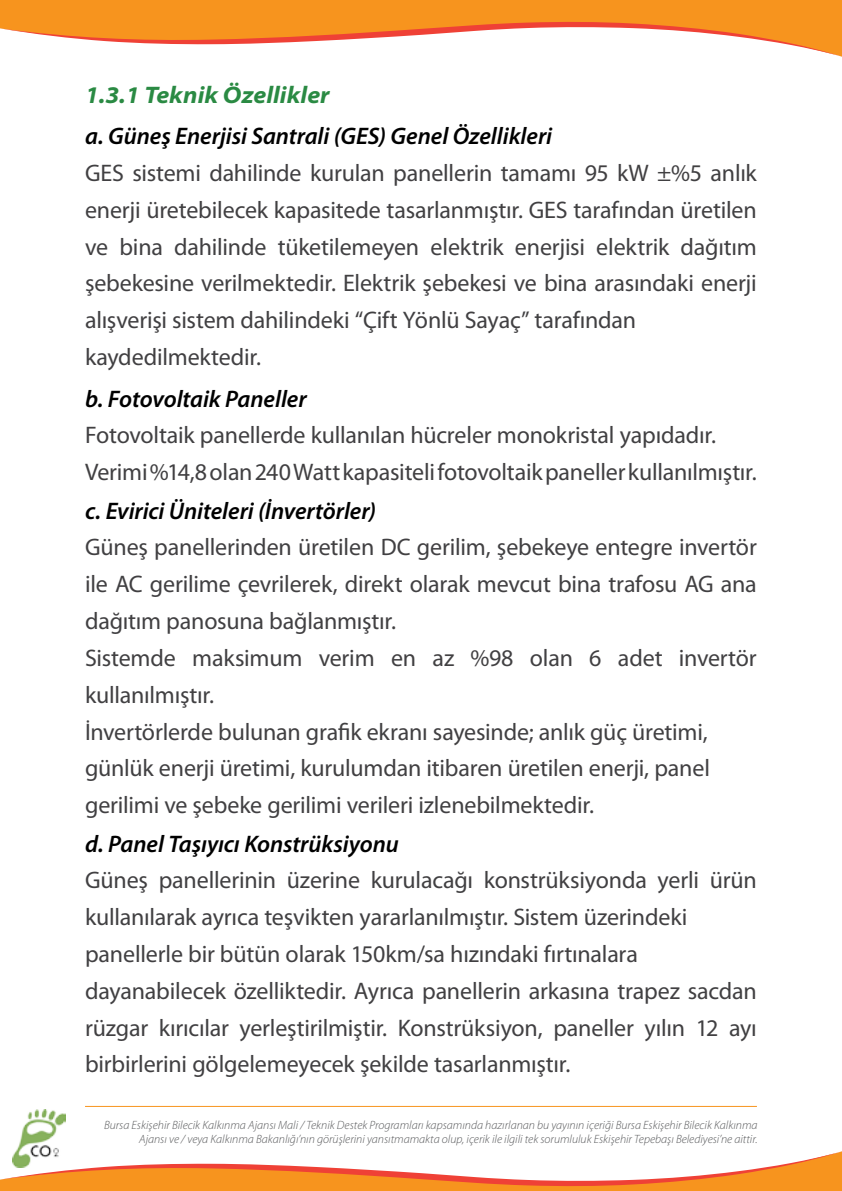
<style>
.page{position:relative;width:842px;height:1191px;background:#fff}
.page>*{position:absolute;margin:0;border:0;box-sizing:border-box;transform-origin:0 0}
.t1{font:24px/36.8px "Myriad Pro";letter-spacing:-.01em;color:#414042}
.t2{font:italic 600 24px "Myriad Pro";letter-spacing:-.005em;color:#000}
.t3{font:italic 700 semi-expanded 24px "Myriad Pro";color:#2a8a43}
.t4{font:italic 300 12px/14.4px "Myriad Pro";color:#58595b;text-align:right}
</style>
<div class="page">
<hr style="left:85px;top:1106px;width:672px;height:1px;background:#f7941e">
<div style="left:0;top:0;width:842px;height:22px;background:#f7941e"></div>
<svg style="left:0;top:22px;width:842px;height:35px"></svg>
<svg style="left:0;top:1151px;width:842px;height:40px"></svg>
<img style="left:12px;top:1109px;width:54px;height:58px">
<p class="t3" style="left:85px;top:79px;width:246px">1.3.1 Teknik Özellikler</p>
<p class="t2" style="left:85px;top:121px;width:468px">a. Güneş Enerjisi Santrali (GES) Genel Özellikleri</p>
<p class="t1" style="left:85px;top:154px;width:673px">GES sistemi dahilinde kurulan panellerin tamamı 95 kW ±%5 anlık enerji üretebilecek kapasitede tasarlanmıştır. GES tarafından üretilen ve bina dahilinde tüketilemeyen elektrik enerjisi elektrik dağıtım şebekesine verilmektedir. Elektrik şebekesi ve bina arasındaki enerji alışverişi sistem dahilindeki “Çift Yönlü Sayaç” tarafından kaydedilmektedir.</p>
<p class="t2" style="left:85px;top:383px;width:223px">b. Fotovoltaik Paneller</p>
<p class="t1" style="left:85px;top:416px;width:673px">Fotovoltaik panellerde kullanılan hücreler monokristal yapıdadır.<br>Verimi %14,8 olan 240 Watt kapasiteli fotovoltaik paneller kullanılmıştır.</p>
<p class="t2" style="left:85px;top:495px;width:293px">c. Evirici Üniteleri (İnvertörler)</p>
<p class="t1" style="left:85px;top:528px;width:673px">Güneş panellerinden üretilen DC gerilim, şebekeye entegre invertör ile AC gerilime çevrilerek, direkt olarak mevcut bina trafosu AG ana dağıtım panosuna bağlanmıştır.<br>Sistemde maksimum verim en az %98 olan 6 adet invertör kullanılmıştır.<br>İnvertörlerde bulunan grafik ekranı sayesinde; anlık güç üretimi, günlük enerji üretimi, kurulumdan itibaren üretilen enerji, panel gerilimi ve şebeke gerilimi verileri izlenebilmektedir.</p>
<p class="t2" style="left:85px;top:828px;width:315px">d. Panel Taşıyıcı Konstrüksiyonu</p>
<p class="t1" style="left:85px;top:861px;width:673px">Güneş panellerinin üzerine kurulacağı konstrüksiyonda yerli ürün kullanılarak ayrıca teşvikten yararlanılmıştır. Sistem üzerindeki panellerle bir bütün olarak 150km/sa hızındaki fırtınalara dayanabilecek özelliktedir. Ayrıca panellerin arkasına trapez sacdan rüzgar kırıcılar yerleştirilmiştir. Konstrüksiyon, paneller yılın 12 ayı birbirlerini gölgelemeyecek şekilde tasarlanmıştır.</p>
<p class="t4" style="left:104px;top:1117px;width:655px">Bursa Eskişehir Bilecik Kalkınma Ajansı Mali / Teknik Destek Programları kapsamında hazırlanan bu yayının içeriği Bursa Eskişehir Bilecik Kalkınma<br>Ajansı ve / veya Kalkınma Bakanlığı’nın görüşlerini yansıtmamakta olup, içerik ile ilgili tek sorumluluk Eskişehir Tepebaşı Belediyesi’ne aittir.</p>
</div>
